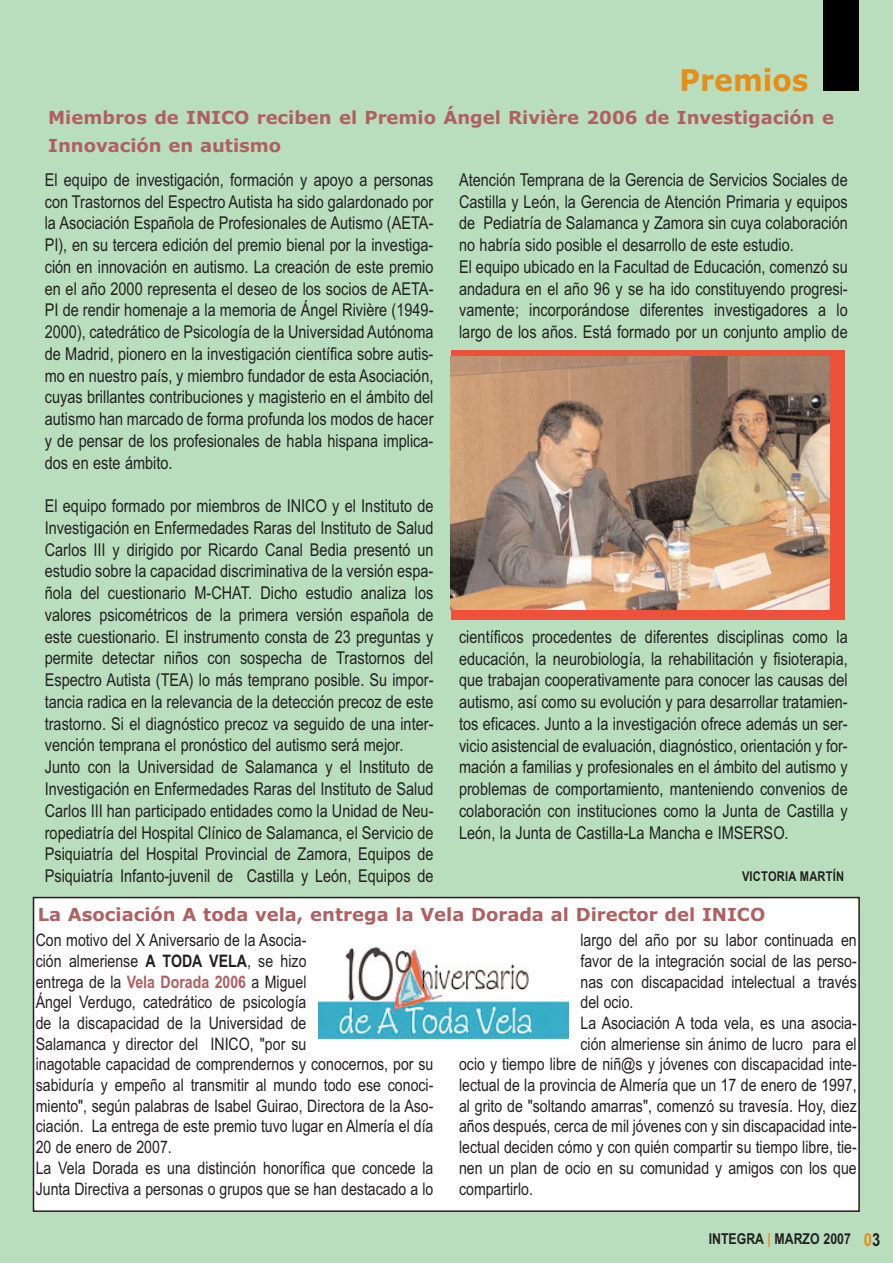
<style>
.page{position:relative;width:893px;height:1263px;background:#b9debe}
.page>*{position:absolute;margin:0;border:0;box-sizing:border-box;transform-origin:0 0}
.t1{font:700 30px "Verdana";color:#e58e19;scale:.94 1}
.t2{font:700 18px/28.5px "Verdana";color:#b06061}
.t3{font:17.7px/21.8px "Arial Narrow";color:#231f20;text-align:justify}
.t4{font:17.25px/20.7px "Arial Narrow";color:#231f20}
.t5{font:700 15px "Arial Narrow";color:#231f20}
.t6{font:700 13.5px "Arial Narrow";letter-spacing:.02em;color:#231f20}
.s1{font-weight:700}
.s2{font-weight:700;color:#b06061}
.s3{color:#e58e19}
.s4{font-size:18px;color:#e58e19}
.s5{font-size:18px}
</style>
<div class="page">
<div style="left:823px;top:0;width:36px;height:91px;background:#000"></div>
<div style="left:451px;top:351px;width:394px;height:269px;background:#ed513a"></div>
<img style="left:451px;top:357px;width:379px;height:253px">
<div style="left:34px;top:897px;width:825px;height:314px;background:#fff"></div>
<div style="left:33px;top:897px;width:827px;height:315px;border:2px solid #231f20"></div>
<img style="left:319px;top:946px;width:249px;height:92px">
<h1 class="t1" style="left:680px;top:68px;width:139px">Premios</h1>
<p class="t2" style="left:48px;top:105px;width:787px">Miembros de INICO reciben el Premio Ángel Rivière 2006 de Investigación e<br>Innovación en autismo</p>
<p class="t3" style="left:45px;top:170px;width:390px">El equipo de investigación, formación y apoyo a personas con Trastornos del Espectro Autista ha sido galardonado por la Asociación Española de Profesionales de Autismo (AETA-PI), en su tercera edición del premio bienal por la investiga&shy;ción en innovación en autismo. La creación de este premio en el año 2000 representa el deseo de los socios de AETA-PI de rendir homenaje a la memoria de Ángel Rivière (1949- 2000), catedrático de Psicología de la Universidad Autónoma de Madrid, pionero en la investigación científica sobre autis&shy;mo en nuestro país, y miembro fundador de esta Asociación, cuyas brillantes contribuciones y magisterio en el ámbito del autismo han marcado de forma profunda los modos de hacer y de pensar de los profesionales de habla hispana implica&shy;dos en este ámbito.</p>
<p class="t3" style="left:45px;top:497px;width:390px;text-align:left">El equipo formado por miembros de INICO y el Instituto de Investigación en Enfermedades Raras del Instituto de Salud Carlos III y dirigido por Ricardo Canal Bedia presentó un estudio sobre la capacidad discriminativa de la versión espa&shy;ñola del cuestionario M-CHAT. Dicho estudio analiza los valores psicométricos de la primera versión española de este cuestionario. El instrumento consta de 23 preguntas y permite detectar niños con sospecha de Trastornos del Espectro Autista (TEA) lo más temprano posible. Su impor&shy;tancia radica en la relevancia de la detección precoz de este trastorno. Si el diagnóstico precoz va seguido de una inter&shy;vención temprana el pronóstico del autismo será mejor.<br>Junto con la Universidad de Salamanca y el Instituto de Investigación en Enfermedades Raras del Instituto de Salud Carlos III han participado entidades como la Unidad de Neu&shy;ropediatría del Hospital Clínico de Salamanca, el Servicio de Psiquiatría del Hospital Provincial de Zamora, Equipos de Psiquiatría Infanto-juvenil de Castilla y León, Equipos de</p>
<p class="t3" style="left:459px;top:171px;width:390px;text-align:left">Atención Temprana de la Gerencia de Servicios Sociales de Castilla y León, la Gerencia de Atención Primaria y equipos de Pediatría de Salamanca y Zamora sin cuya colaboración no habría sido posible el desarrollo de este estudio.<br>El equipo ubicado en la Facultad de Educación, comenzó su andadura en el año 96 y se ha ido constituyendo progresi&shy;vamente; incorporándose diferentes investigadores a lo largo de los años. Está formado por un conjunto amplio de</p>
<p class="t3" style="left:459px;top:627px;width:390px">científicos procedentes de diferentes disciplinas como la educación, la neurobiología, la rehabilitación y fisioterapia, que trabajan cooperativamente para conocer las causas del autismo, así como su evolución y para desarrollar tratamien&shy;tos eficaces. Junto a la investigación ofrece además un ser&shy;vicio asistencial de evaluación, diagnóstico, orientación y for&shy;mación a familias y profesionales en el ámbito del autismo y problemas de comportamiento, manteniendo convenios de colaboración con instituciones como la Junta de Castilla y León, la Junta de Castilla-La Mancha e IMSERSO.</p>
<p class="t6" style="left:742px;top:872px;width:104px">VICTORIA MARTÍN</p>
<p class="t2" style="left:38px;top:902px;width:729px">La Asociación A toda vela, entrega la Vela Dorada al Director del INICO</p>
<p class="t4" style="left:36px;top:931px;width:399px">Con motivo del X Aniversario de la Asocia-<br>ción almeriense <span class="s1">A TODA VELA</span>, se hizo<br>entrega de la <span class="s2">Vela Dorada 2006</span> a Miguel<br>Ángel Verdugo, catedrático de psicología<br>de la discapacidad de la Universidad de<br>Salamanca y director del INICO, "por su<br>inagotable capacidad de comprendernos y conocernos, por su sabiduría y empeño al transmitir al mundo todo ese conoci&shy;miento", según palabras de Isabel Guirao, Directora de la Aso&shy;ciación. La entrega de este premio tuvo lugar en Almería el día 20 de enero de 2007.<br>La Vela Dorada es una distinción honorífica que concede la Junta Directiva a personas o grupos que se han destacado a lo</p>
<p class="t4" style="left:580px;top:931px;width:278px">largo del año por su labor continuada en</p>
<p class="t4" style="left:580px;top:952px;width:278px">favor de la integración social de las perso-</p>
<p class="t4" style="left:580px;top:973px;width:278px">nas con discapacidad intelectual a través</p>
<p class="t4" style="left:580px;top:993px;width:55px">del ocio.</p>
<p class="t4" style="left:580px;top:1014px;width:278px">La Asociación A toda vela, es una asocia-</p>
<p class="t4" style="left:580px;top:1035px;width:278px">ción almeriense sin ánimo de lucro para el</p>
<p class="t4" style="left:459px;top:1056px;width:399px">ocio y tiempo libre de niñ@s y jóvenes con discapacidad inte-</p>
<p class="t4" style="left:459px;top:1076px;width:399px">lectual de la provincia de Almería que un 17 de enero de 1997,</p>
<p class="t4" style="left:459px;top:1097px;width:399px">al grito de "soltando amarras", comenzó su travesía. Hoy, diez</p>
<p class="t4" style="left:459px;top:1118px;width:399px">años después, cerca de mil jóvenes con y sin discapacidad inte-</p>
<p class="t4" style="left:459px;top:1138px;width:399px">lectual deciden cómo y con quién compartir su tiempo libre, tie-</p>
<p class="t4" style="left:459px;top:1159px;width:399px">nen un plan de ocio en su comunidad y amigos con los que</p>
<p class="t4" style="left:459px;top:1180px;width:75px">compartirlo.</p>
<p class="t5" style="left:709px;top:1233px;width:173px">INTEGRA <span class="s3">|</span> MARZO 2007 <span class="s4">0</span><span class="s5">3</span></p>
</div>
